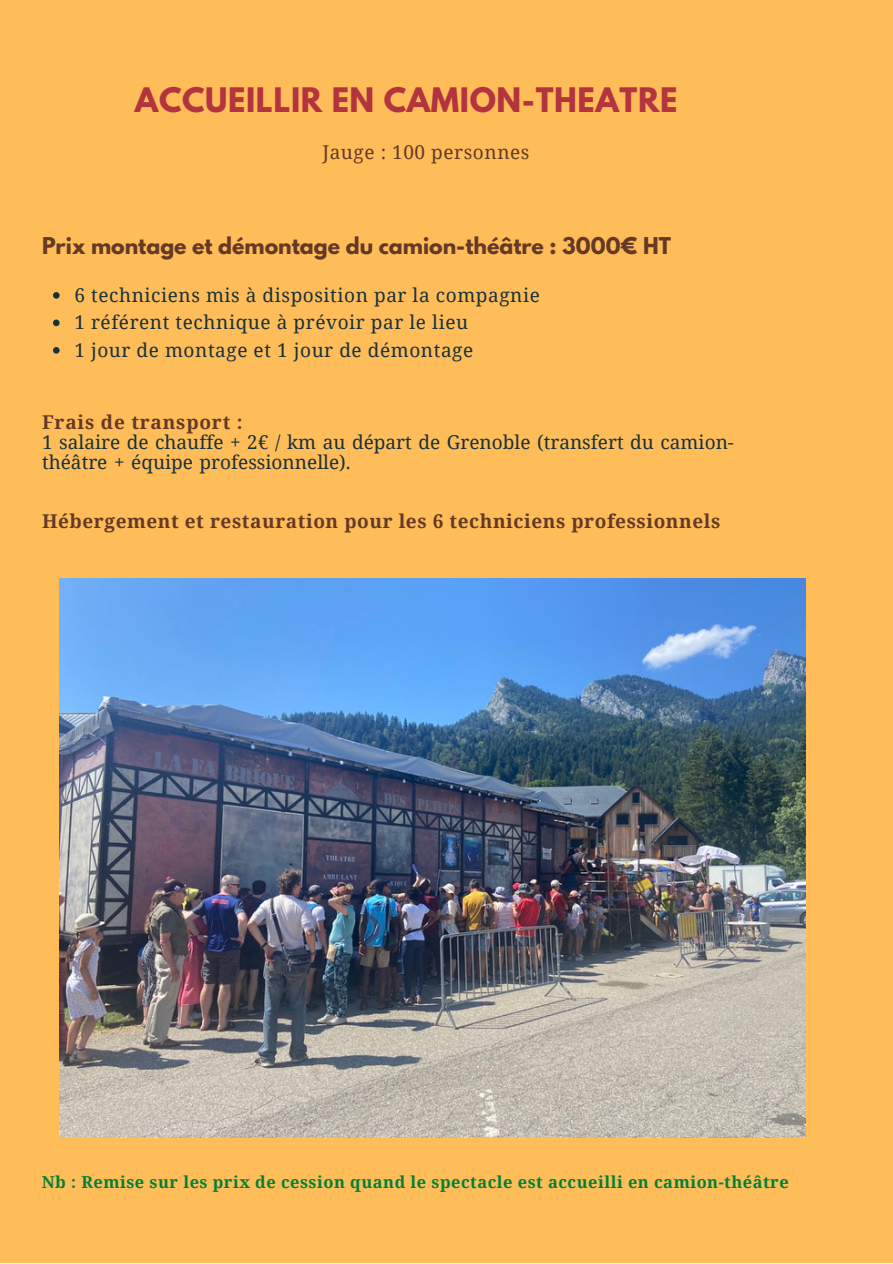
<style>
.page{position:relative;width:893px;height:1264px;background:#fff}
.page>*{position:absolute;margin:0;border:0;box-sizing:border-box;transform-origin:0 0}
.t1{font:700 30px "League Spartan";letter-spacing:.02em;color:#b3343e}
.t2{font:700 20.55px "League Spartan";color:#653925}
.t3{font:19.05px "Noto Serif";letter-spacing:.03em;color:#18313a}
.t4{font:19.05px "Noto Serif";color:#18313a}
.t5{font:700 19.05px "Noto Serif";letter-spacing:.03em;color:#653925}
.t6{font:19.05px "Noto Serif";letter-spacing:.03em;color:#653925}
.t7{font:700 16.5px "Noto Serif";letter-spacing:.03em;color:#008037}
</style>
<div class="page">
<div style="left:0;top:0;width:892px;height:1262px;background:#ffbd59"></div>
<img style="left:59px;top:578px;width:745px;height:559px">
<svg style="left:53px;top:292px;width:7px;height:7px"></svg>
<svg style="left:53px;top:319px;width:7px;height:7px"></svg>
<svg style="left:53px;top:347px;width:7px;height:6px"></svg>
<p class="t1" style="left:135px;top:85px;width:544px">ACCUEILLIR EN CAMION-THEATRE</p>
<p class="t6" style="left:322px;top:139px;width:209px">Jauge : 100 personnes</p>
<p class="t2" style="left:42px;top:235px;width:630px">Prix montage et démontage du camion-théâtre : 3000€ HT</p>
<p class="t3" style="left:74px;top:281px;width:467px">6 techniciens mis à disposition par la compagnie</p>
<p class="t3" style="left:74px;top:309px;width:395px">1 référent technique à prévoir par le lieu</p>
<p class="t3" style="left:74px;top:336px;width:400px">1 jour de montage et 1 jour de démontage</p>
<p class="t5" style="left:42px;top:409px;width:202px">Frais de transport :</p>
<p class="t4" style="left:42px;top:429px;width:693px">1 salaire de chauffe + 2€ / km au départ de Grenoble (transfert du camion-</p>
<p class="t4" style="left:42px;top:448px;width:310px">théâtre + équipe professionnelle).</p>
<p class="t5" style="left:42px;top:508px;width:679px">Hébergement et restauration pour les 6 techniciens professionnels</p>
<p class="t7" style="left:42px;top:1170px;width:748px">Nb : Remise sur les prix de cession quand le spectacle est accueilli en camion-théâtre</p>
</div>
